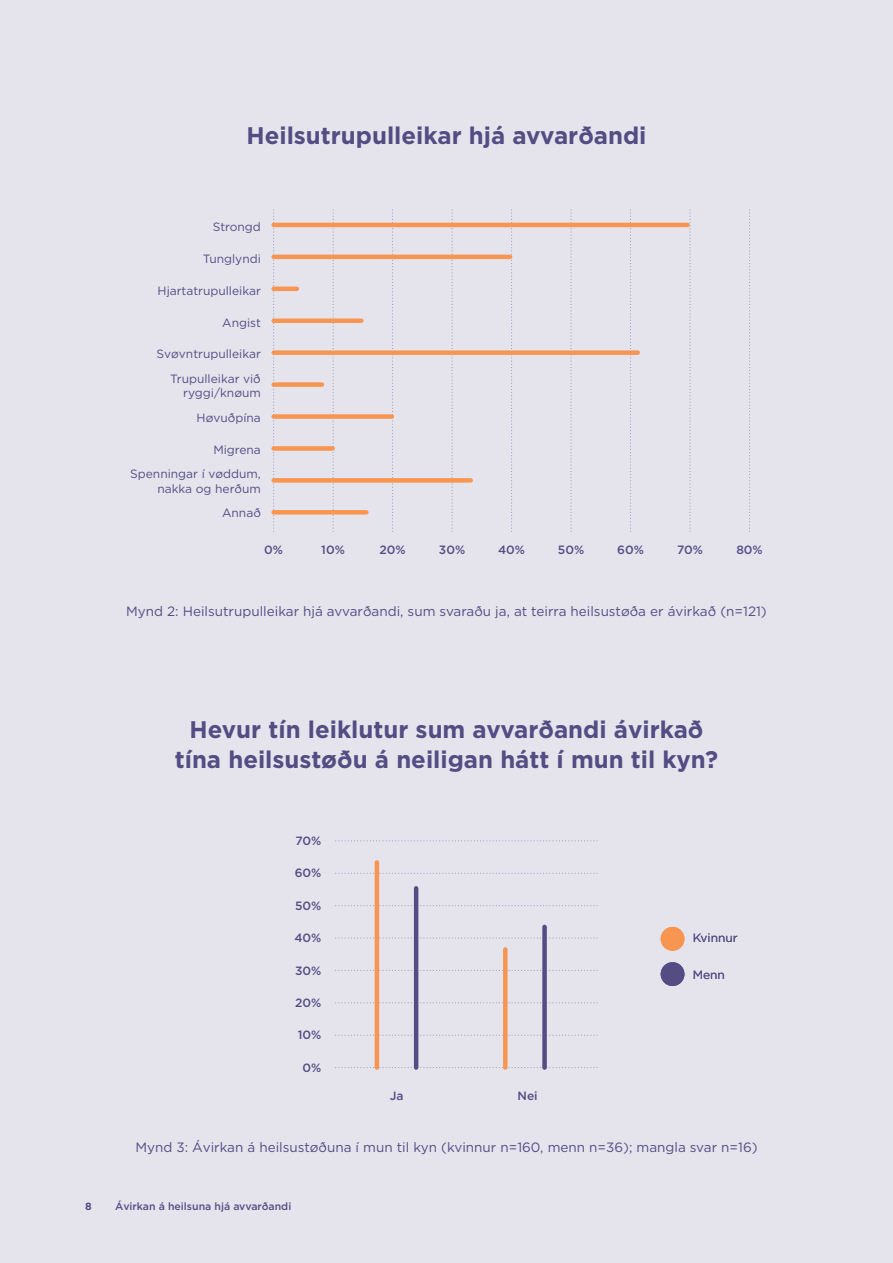
<style>
.page{position:relative;width:893px;height:1263px;background:#e5e4ed}
.page>*{position:absolute;margin:0;border:0;box-sizing:border-box;transform-origin:0 0}
.Heading_-_Grafar{font:700 24px/30px "Gotham";color:#534d83;text-align:center}
.Fragreiding_-_Grafar{font:13.5px "Gotham";color:#534d83}
.t1{font:12px/24.6px "Gotham";color:#534d83;text-align:right}
.t2{font:500 12px "Gotham";color:#534d83}
.Kapittul{font:500 10.5px "Gotham";color:#534d83}
.t3{font:700 10.5px "Gotham";color:#534d83}
</style>
<div class="page">
<svg style="left:273px;top:209px;width:1px;height:322px"></svg>
<svg style="left:511px;top:209px;width:1px;height:322px"></svg>
<svg style="left:392px;top:209px;width:1px;height:322px"></svg>
<svg style="left:333px;top:209px;width:1px;height:320px"></svg>
<svg style="left:452px;top:209px;width:1px;height:320px"></svg>
<svg style="left:570px;top:209px;width:2px;height:320px"></svg>
<svg style="left:689px;top:209px;width:2px;height:320px"></svg>
<svg style="left:630px;top:209px;width:1px;height:322px"></svg>
<svg style="left:749px;top:209px;width:1px;height:322px"></svg>
<hr style="left:274px;top:223px;width:414px;height:4px;background:#f79551">
<hr style="left:274px;top:255px;width:236px;height:4px;background:#f79551">
<hr style="left:274px;top:287px;width:23px;height:4px;background:#f79551">
<div style="left:274px;top:318px;width:87px;height:5px;background:#f79551"></div>
<div style="left:274px;top:350px;width:364px;height:5px;background:#f79551"></div>
<div style="left:274px;top:382px;width:48px;height:5px;background:#f79551"></div>
<div style="left:274px;top:414px;width:118px;height:5px;background:#f79551"></div>
<div style="left:274px;top:446px;width:59px;height:5px;background:#f79551"></div>
<div style="left:274px;top:478px;width:197px;height:5px;background:#f79551"></div>
<hr style="left:274px;top:510px;width:92px;height:4px;background:#f79551">
<svg style="left:338px;top:840px;width:260px;height:1px"></svg>
<svg style="left:338px;top:873px;width:260px;height:1px"></svg>
<svg style="left:336px;top:970px;width:262px;height:1px"></svg>
<svg style="left:336px;top:905px;width:262px;height:1px"></svg>
<svg style="left:338px;top:1035px;width:260px;height:1px"></svg>
<svg style="left:338px;top:1002px;width:260px;height:1px"></svg>
<svg style="left:338px;top:937px;width:260px;height:1px"></svg>
<svg style="left:336px;top:1067px;width:262px;height:1px"></svg>
<hr style="left:375px;top:862px;width:4px;height:205px;background:#f79551">
<hr style="left:414px;top:888px;width:4px;height:179px;background:#534d83">
<div style="left:503px;top:949px;width:5px;height:118px;background:#f79551"></div>
<div style="left:542px;top:927px;width:5px;height:140px;background:#534d83"></div>
<div style="left:661px;top:927px;width:23px;height:24px;background:#f79551;border-radius:50%"></div>
<div style="left:661px;top:962px;width:23px;height:24px;background:#534d83;border-radius:50%"></div>
<p class="Heading_-_Grafar" style="left:246px;top:120px;width:401px">Heilsutrupulleikar hjá avvarðandi</p>
<p class="t1" style="left:213px;top:215px;width:50px">Strongd</p>
<p class="t1" style="left:203px;top:246px;width:60px">Tunglyndi</p>
<p class="t1" style="left:158px;top:278px;width:105px">Hjartatrupulleikar</p>
<p class="t1" style="left:222px;top:310px;width:40px">Angist</p>
<p class="t1" style="left:157px;top:342px;width:106px">Svøvntrupulleikar<br>Trupulleikar við</p>
<p class="t1" style="left:183px;top:381px;width:79px">ryggi/knøum<br>Høvuðpína</p>
<p class="t1" style="left:130px;top:437px;width:132px">Migrena<br>Spenningar í vøddum,</p>
<p class="t1" style="left:157px;top:476px;width:105px">nakka og herðum<br>Annað</p>
<p class="t2" style="left:264px;top:542px;width:20px">0%</p>
<p class="t2" style="left:321px;top:542px;width:25px">10%</p>
<p class="t2" style="left:379px;top:542px;width:28px">20%</p>
<p class="t2" style="left:439px;top:542px;width:28px">30%</p>
<p class="t2" style="left:498px;top:542px;width:29px">40%</p>
<p class="t2" style="left:558px;top:542px;width:28px">50%</p>
<p class="t2" style="left:617px;top:542px;width:28px">60%</p>
<p class="t2" style="left:677px;top:542px;width:27px">70%</p>
<p class="t2" style="left:736px;top:542px;width:28px">80%</p>
<p class="Fragreiding_-_Grafar" style="left:126px;top:604px;width:642px">Mynd 2: Heilsutrupulleikar hjá avvarðandi, sum svaraðu ja, at teirra heilsustøða er ávirkað (n=121)</p>
<p class="Heading_-_Grafar" style="left:175px;top:713px;width:545px">Hevur tín leiklutur sum avvarðandi ávirkað tína heilsustøðu á neiligan hátt í mun til kyn?</p>
<p class="t3" style="left:85px;top:1200px;width:8px">8</p>
<p class="t2" style="left:296px;top:834px;width:27px">70%</p>
<p class="t2" style="left:295px;top:866px;width:28px">60%</p>
<p class="t2" style="left:295px;top:899px;width:28px">50%</p>
<p class="t2" style="left:294px;top:931px;width:29px">40%</p>
<p class="t2" style="left:295px;top:963px;width:28px">30%</p>
<p class="t2" style="left:295px;top:996px;width:28px">20%</p>
<p class="t2" style="left:298px;top:1028px;width:25px">10%</p>
<p class="t2" style="left:303px;top:1061px;width:20px">0%</p>
<p class="t2" style="left:390px;top:1089px;width:15px">Ja</p>
<p class="t2" style="left:518px;top:1089px;width:22px">Nei</p>
<p class="t1" style="left:693px;top:925px;width:47px">Kvinnur</p>
<p class="t1" style="left:693px;top:962px;width:34px">Menn</p>
<p class="Fragreiding_-_Grafar" style="left:135px;top:1140px;width:624px">Mynd 3: Ávirkan á heilsustøðuna í mun til kyn (kvinnur n=160, menn n=36); mangla svar n=16)</p>
<p class="Kapittul" style="left:115px;top:1201px;width:178px">Ávirkan á heilsuna hjá avvarðandi</p>
</div>
